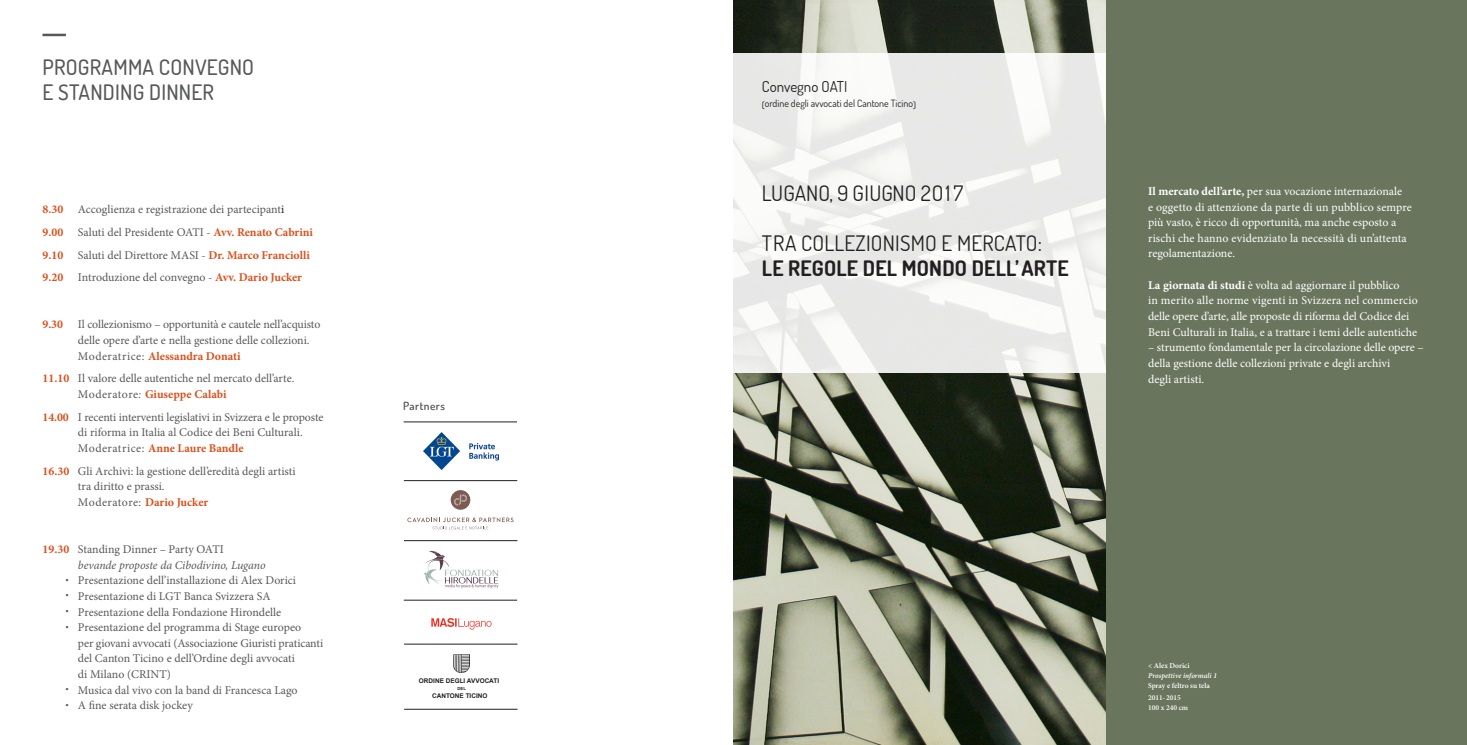
<style>
.page{position:relative;width:1467px;height:745px;background:#fff}
.page>*{position:absolute;margin:0;border:0;box-sizing:border-box;transform-origin:0 0}
.t1{font:21.25px "Dosis";letter-spacing:.01em;color:#231f20}
.t2{font:500 21.25px/25px "Dosis";letter-spacing:.01em;color:#57585a}
.t3{font:700 21.25px "Dosis";letter-spacing:.01em;color:#231f20}
.t4{font:15px "Dosis";color:#231f20}
.t5{font:11.88px/15.6px "Minion Pro";letter-spacing:-.005em;color:#57585a}
.t6{font:11.88px/15.6px "Minion Pro";color:#fff}
.t7{font:italic 11.88px/15.6px "Minion Pro";letter-spacing:-.01em;color:#57585a}
.t8{font:700 11.88px "Minion Pro";color:#da511d}
.t9{font:600 11.25px "Dosis";letter-spacing:.04em;color:#57585a}
.t10{font:10px "Dosis";color:#231f20}
.t11{font:600 7.5px/11.2px "Minion Pro";color:#fff}
.t12{font:italic 600 7.5px "Minion Pro";letter-spacing:-.005em;color:#fff}
.t13{font:700 6.38px "Arial";color:#231f20}
.t14{font:700 4.25px "Arial";color:#231f20}
.s1{font-weight:700;color:#da511d}
.s2{color:#231f20}
.s3{font-style:italic}
.s4{font-weight:700;font-style:normal;color:#da511d}
.s5{font-style:normal}
.s6{font-weight:700}
</style>
<div class="page">
<div style="left:1106px;top:0;width:361px;height:744px;background:#69755d"></div>
<img style="left:423px;top:432px;width:75px;height:37px">
<svg style="left:407px;top:517px;width:107px;height:12px"></svg>
<svg style="left:451px;top:490px;width:19px;height:19px"></svg>
<img style="left:424px;top:550px;width:75px;height:39px">
<hr style="left:404px;top:643px;width:113px;height:1px;background:#231f20">
<hr style="left:404px;top:708px;width:114px;height:1px;background:#231f20">
<hr style="left:404px;top:540px;width:113px;height:1px;background:#231f20">
<hr style="left:404px;top:480px;width:113px;height:1px;background:#231f20">
<hr style="left:404px;top:599px;width:113px;height:1px;background:#231f20">
<hr style="left:404px;top:421px;width:113px;height:1px;background:#231f20">
<img style="left:733px;top:0;width:373px;height:744px">
<div style="left:733px;top:53px;width:373px;height:319px;background:linear-gradient(to right,#eff0ee,#eeeeed)"></div>
<img style="left:454px;top:654px;width:16px;height:18px">
<hr style="left:43px;top:34px;width:23px;height:2px;background:#57585a">
<svg style="left:431px;top:618px;width:61px;height:11px"></svg>
<h1 class="t2" style="left:43px;top:54px;width:213px">PROGRAMMA CONVEGNO<br>E STANDING DINNER</h1>
<p class="t5" style="left:43px;top:198px;width:272px;line-height:22.8px"><span class="s1">8.30</span> Accoglienza e registrazione dei partecipant<span class="s2">i<br></span><span class="s1">9.00</span> Saluti del Presidente OATI - <span class="s1">Avv. Renato Cabrini 9.10</span> Saluti del Direttore MASI - <span class="s1">Dr. Marco Franciolli 9.20</span> Introduzione del convegno - <span class="s1">Avv. Dario Jucker</span></p>
<p class="t8" style="left:43px;top:316px;width:22px">9.30</p>
<p class="t5" style="left:78px;top:316px;width:244px">Il collezionismo – opportunità e cautele nell’acquisto delle opere d’arte e nella gestione delle collezioni.<br>Moderatrice: <span class="s1">Alessandra Donati</span></p>
<p class="t5" style="left:78px;top:370px;width:218px;text-indent:-35px"><span class="s1">11.10</span> Il valore delle autentiche nel mercato dell’arte.<br>Moderatore<span class="s3">:</span> <span class="s1">Giuseppe Calabi</span></p>
<p class="t5" style="left:78px;top:409px;width:247px;text-indent:-35px"><span class="s1">14.00</span> I recenti interventi legislativi in Svizzera e le proposte di riforma in Italia al Codice dei Beni Culturali.<br>Moderatrice: <span class="s1">Anne Laure Bandle</span></p>
<p class="t5" style="left:78px;top:463px;width:219px;text-indent:-35px"><span class="s1">16.30</span> Gli Archivi: la gestione dell’eredità degli artisti tra diritto e prassi.<br>Moderatore: <span class="s1">Dario Jucker</span></p>
<p class="t7" style="left:78px;top:541px;width:189px;text-indent:-35px"><span class="s4">19.30</span> <span class="s5">Standing Dinner – Party OATI<br></span>bevande proposte da Cibodivino, Lugano</p>
<p class="t5" style="left:65px;top:572px;width:232px"><sup>•</sup> Presentazione dell’installazione di Alex Dorici</p>
<p class="t5" style="left:65px;top:588px;width:207px"><sup>•</sup> Presentazione di LGT Banca Svizzera SA</p>
<p class="t5" style="left:65px;top:603px;width:217px"><sup>•</sup> Presentazione della Fondazione Hirondelle</p>
<p class="t5" style="left:78px;top:619px;width:247px;text-indent:-13px"><sup>•</sup> Presentazione del programma di Stage europeo<br>per giovani avvocati (Associazione Giuristi praticanti del Canton Ticino e dell’Ordine degli avvocati<br>di Milano (CRINT)</p>
<p class="t5" style="left:65px;top:681px;width:234px"><sup>•</sup> Musica dal vivo con la band di Francesca Lago</p>
<p class="t5" style="left:65px;top:697px;width:129px"><sup>•</sup> A fine serata disk jockey</p>
<p class="t9" style="left:403px;top:398px;width:43px">Partners</p>
<p class="t13" style="left:419px;top:676px;width:82px">ORDINE DEGLI AVVOCATI</p>
<p class="t14" style="left:458px;top:685px;width:10px">DEL</p>
<p class="t13" style="left:432px;top:691px;width:57px">CANTONE TICINO</p>
<p class="t4" style="left:762px;top:77px;width:87px">Convegno OATI</p>
<p class="t10" style="left:762px;top:97px;width:156px">(ordine degli avvocati del Cantone Ticino)</p>
<h1 class="t1" style="left:762px;top:179px;width:203px">LUGANO, 9 GIUGNO 2O1 7</h1>
<h1 class="t1" style="left:762px;top:229px;width:282px">TRA COLLEZIONISMO E MERCATO:</h1>
<h1 class="t3" style="left:762px;top:254px;width:308px">LE REGOLE DEL MONDO DELL’ARTE</h1>
<p class="t6" style="left:1148px;top:183px;width:265px"><span class="s6">Il mercato dell’arte,</span> per sua vocazione internazionale<br>e oggetto di attenzione da parte di un pubblico sempre più vasto, è ricco di opportunità, ma anche esposto a rischi che hanno evidenziato la necessità di un’attenta regolamentazione.</p>
<p class="t6" style="left:1148px;top:277px;width:271px"><span class="s6">La giornata di studi</span> è volta ad aggiornare il pubblico<br>in merito alle norme vigenti in Svizzera nel commercio delle opere d’arte, alle proposte di riforma del Codice dei Beni Culturali in Italia, e a trattare i temi delle autentiche</p>
<p class="t6" style="left:1148px;top:339px;width:277px">– strumento fondamentale per la circolazione delle opere – della gestione delle collezioni private e degli archivi<br>degli artisti.</p>
<p class="t11" style="left:1148px;top:659px;width:43px">&lt; Alex Dorici</p>
<p class="t12" style="left:1148px;top:670px;width:70px">Prospettive informali 1</p>
<p class="t11" style="left:1148px;top:679px;width:63px">Spray e feltro su tela<br>2011-2015</p>
<p class="t11" style="left:1148px;top:701px;width:42px">100 x 240 cm</p>
</div>
